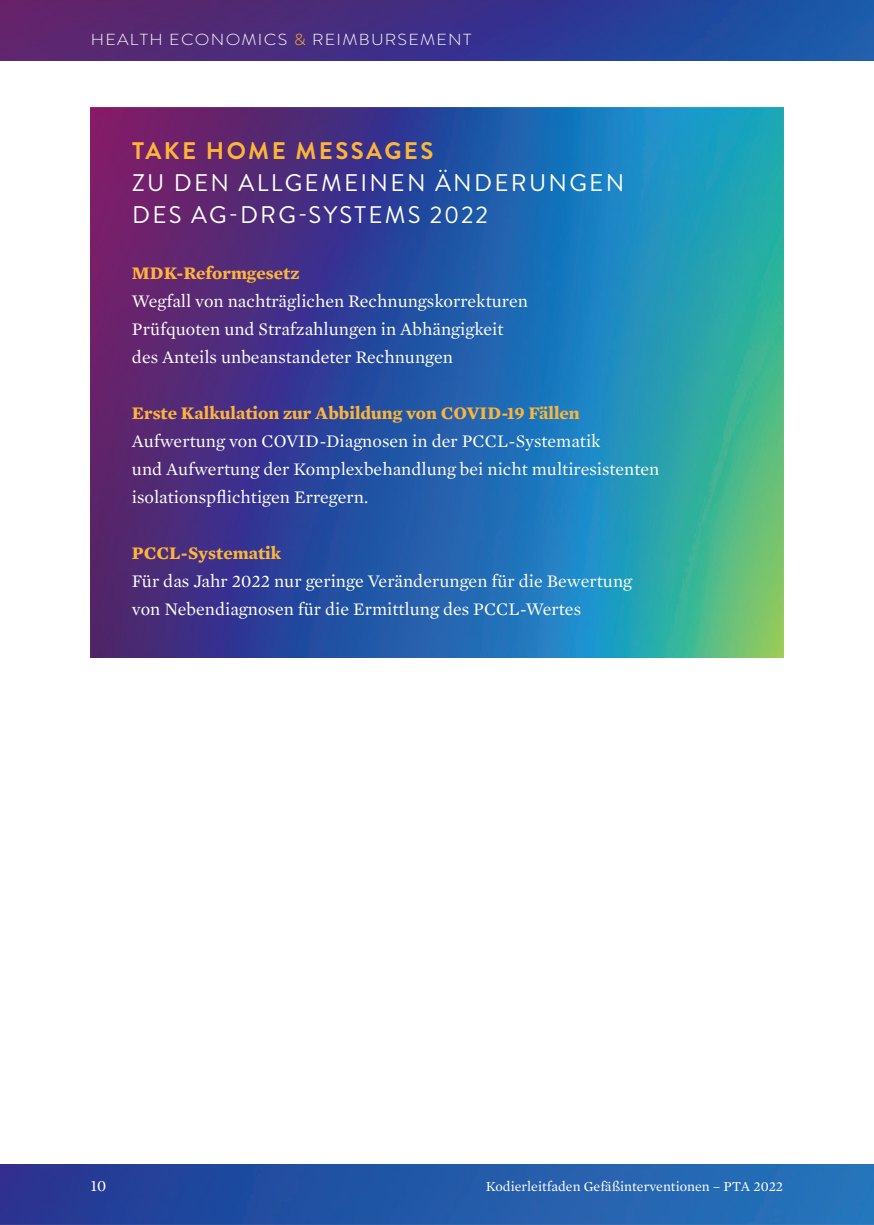
<style>
.page{position:relative;width:874px;height:1225px;background:#fff}
.page>*{position:absolute;margin:0;border:0;box-sizing:border-box;transform-origin:0 0}
.t1{font:24px/32px "Brandon Grotesque";letter-spacing:.095em;color:#fff}
.t2{font:700 24px "Brandon Grotesque";letter-spacing:.1em;color:#fcb53b}
.t3{font:18px/28px "Mercury Text G1";color:#fff}
.t4{font:700 18px "Mercury Text G1";color:#fcb53b}
.t5{font:300 16px "Brandon Grotesque";letter-spacing:.07em;color:#fff;scale:1.1 1}
.t6{font:16px "Mercury Text G1";color:#fff}
.t7{font:14px "Mercury Text G1";color:#fff}
.s1{color:#fcb53b}
</style>
<div class="page">
<img style="left:0;top:1164px;width:873px;height:61px">
<img style="left:0;top:0;width:873px;height:61px">
<img style="left:91px;top:108px;width:691px;height:549px">
<p class="t5" style="left:91px;top:28px;width:347px">HEALTH ECONOMICS <span class="s1">&amp;</span> REIMBURSEMENT</p>
<h1 class="t2" style="left:132px;top:133px;width:303px">TAKE HOME MESSAGES</h1>
<h1 class="t1" style="left:132px;top:167px;width:493px">ZU DEN ALLGEMEINEN ÄNDERUNGEN<br>DES AG-DRG-SYSTEMS 2022</h1>
<p class="t4" style="left:132px;top:259px;width:169px">MDK-Reformgesetz</p>
<p class="t3" style="left:132px;top:286px;width:397px">Wegfall von nachträglichen Rechnungskorrekturen<br>Prüfquoten und Strafzahlungen in Abhängigkeit des Anteils unbeanstandeter Rechnungen</p>
<p class="t4" style="left:132px;top:399px;width:449px">Erste Kalkulation zur Abbildung von COVID-19 Fällen</p>
<p class="t3" style="left:132px;top:426px;width:528px">Aufwertung von COVID-Diagnosen in der PCCL-Systematik<br>und Aufwertung der Komplexbehandlung bei nicht multiresistenten isolationspflichtigen Erregern.</p>
<p class="t4" style="left:132px;top:539px;width:151px">PCCL-Systematik</p>
<p class="t3" style="left:132px;top:566px;width:501px">Für das Jahr 2022 nur geringe Veränderungen für die Bewertung von Nebendiagnosen für die Ermittlung des PCCL-Wertes</p>
<p class="t6" style="left:91px;top:1174px;width:17px">10</p>
<p class="t7" style="left:485px;top:1176px;width:299px">Kodierleitfaden Gefäßinterventionen – PTA 2022</p>
</div>
